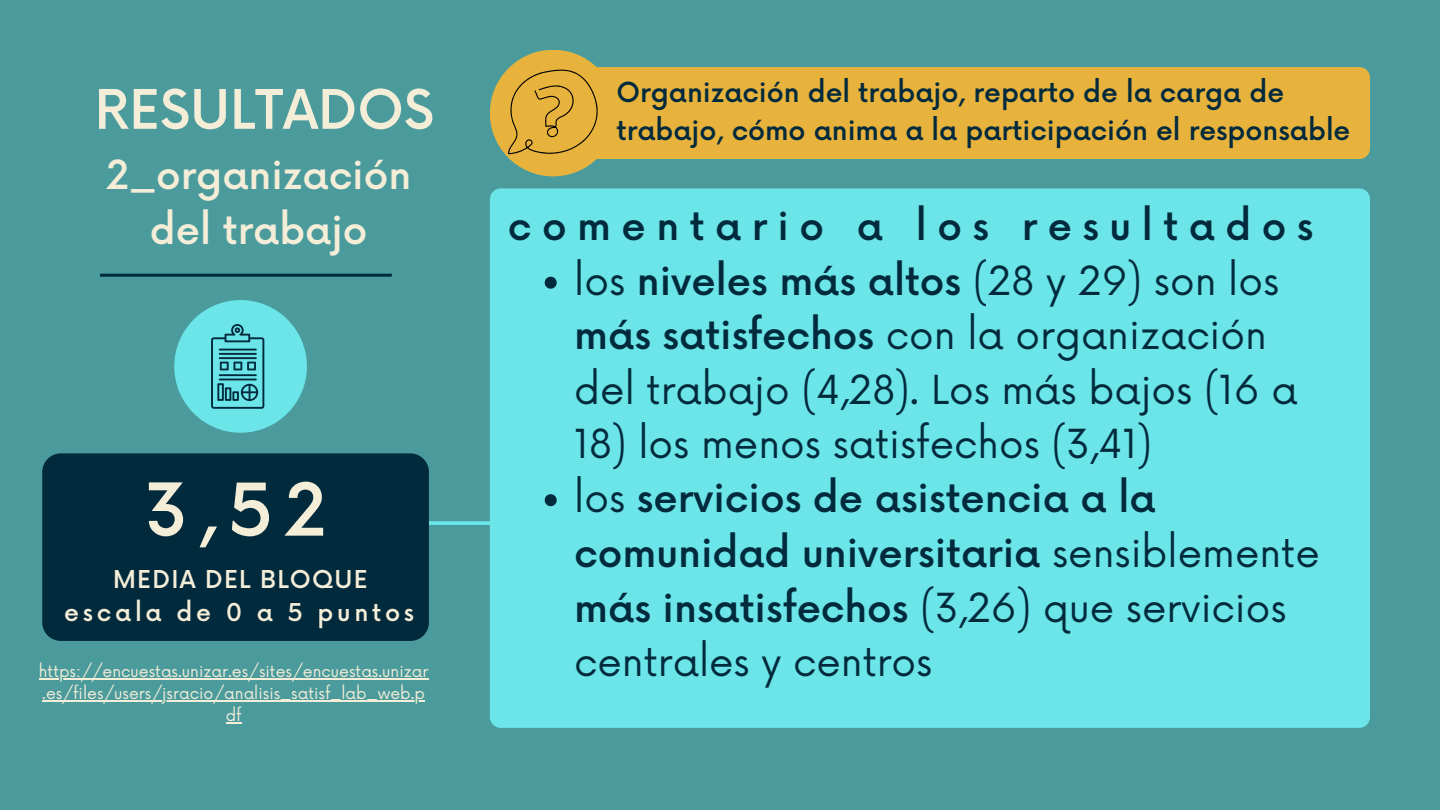
<style>
.page{position:relative;width:1440px;height:810px;background:#4b9b9d}
.page>*{position:absolute;margin:0;border:0;box-sizing:border-box;transform-origin:0 0}
.t1{font:500 71px "Now";color:#f4edd8}
.t2{font:500 53.1px "Now";color:#f4edd8}
.t3{font:39px/54.6px "Now";color:#022a3d}
.t4{font:500 39px/54.8px "Now";color:#f4edd8;text-align:center}
.t5{font:500 27px/38.2px "Now";color:#022a3d}
.t6{font:500 24px/33px "Now";letter-spacing:.105em;color:#f4edd8;text-align:center}
.t7{font:15.8px/22px "Now";color:#f4edd8;text-align:center}
.s1{font-weight:500}
</style>
<div class="page">
<div style="left:490px;top:188px;width:880px;height:540px;background:#6ce5e8;border-radius:11px"></div>
<svg style="left:545px;top:277px;width:12px;height:12px"></svg>
<svg style="left:545px;top:494px;width:12px;height:12px"></svg>
<div style="left:174px;top:300px;width:133px;height:133px;background:#6ce5e8;border-radius:50%"></div>
<hr style="left:100px;top:274px;width:292px;height:3px;background:#022a3d">
<svg style="left:429px;top:521px;width:61px;height:4px"></svg>
<div style="left:42px;top:453px;width:387px;height:188px;background:#022a3d;border-radius:19px"></div>
<div style="left:490px;top:50px;width:126px;height:126px;background:#e8b33c;border-radius:50%"></div>
<div style="left:576px;top:67px;width:794px;height:92px;background:#e8b33c;border-radius:11px"></div>
<svg style="left:508px;top:69px;width:90px;height:85px"></svg>
<hr style="left:39px;top:678px;width:389px;height:2px;background:#f4edd8">
<hr style="left:42px;top:701px;width:383px;height:1px;background:#f4edd8">
<svg style="left:226px;top:723px;width:16px;height:1px"></svg>
<svg style="left:211px;top:324px;width:53px;height:85px"></svg>
<h2 class="t2" style="left:95px;top:81px;width:341px">RESULTADOS</h2>
<p class="t4" style="left:106px;top:150px;width:307px">2_organización del trabajo</p>
<h1 class="t1" style="left:145px;top:472px;width:183px">3,52</h1>
<p class="t6" style="left:64px;top:564px;width:351px">MEDIA DEL BLOQUE escala de 0 a 5 puntos</p>
<p class="t7" style="left:39px;top:661px;width:391px">https://encuestas.unizar.es/sites/encuestas.unizar .es/files/users/jsracio/analisis_satisf_lab_web.p df</p>
<p class="t5" style="left:616px;top:75px;width:735px">Organización del trabajo, reparto de la carga de trabajo, cómo anima a la participación el responsable</p>
<p class="t3" style="left:574px;top:200px;width:741px;text-indent:-66px"><span class="s1">comentario a los resultados </span>los <span class="s1">niveles más altos</span> (28 y 29) son los <span class="s1">más satisfechos</span> con la organización del trabajo (4,28). Los más bajos (16 a</p>
<p class="t3" style="left:574px;top:419px;width:747px">18) los menos satisfechos (3,41)<br>los <span class="s1">servicios de asistencia a la comunidad universitaria</span> sensiblemente <span class="s1">más insatisfechos</span> (3,26) que servicios centrales y centros</p>
</div>
